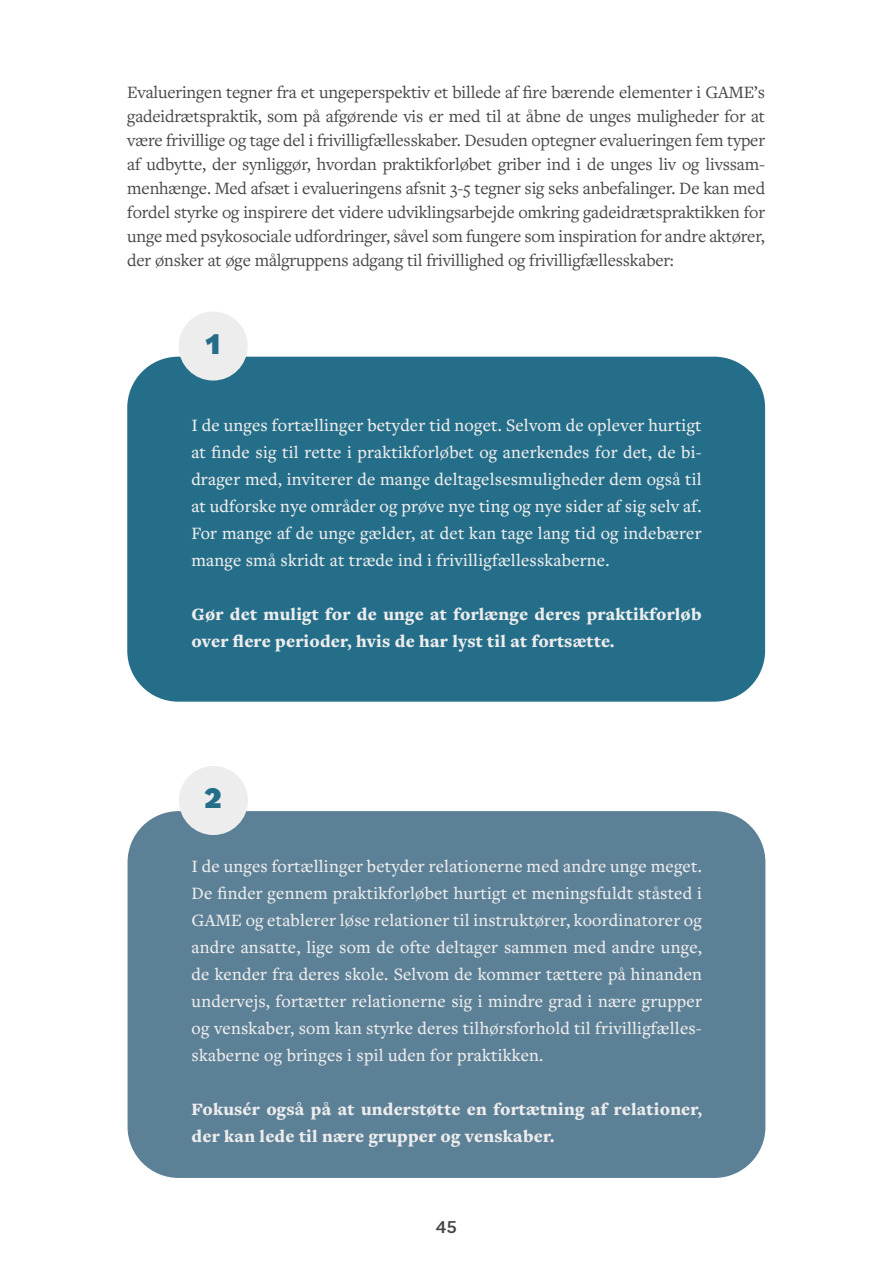
<style>
.page{position:relative;width:893px;height:1263px;background:#fff}
.page>*{position:absolute;margin:0;border:0;box-sizing:border-box;transform-origin:0 0}
.t1{font:900 30px "Bilo";color:#256e89}
.t2{font:500 18px/27px "Freight Text Pro";letter-spacing:.01em;color:#ededed;text-align:justify}
.t3{font:18px/24px "Freight Text Pro";letter-spacing:-.01em;color:#474647;text-align:justify}
.t4{font:900 18px/27px "Freight Text Pro";letter-spacing:.01em;color:#ededed}
.t5{font:500 18px "Bilo";color:#474647}
</style>
<div class="page">
<div style="left:127px;top:357px;width:638px;height:345px;background:#256e89;border-radius:51px"></div>
<div style="left:128px;top:811px;width:637px;height:367px;background:#5c8096;border-radius:51px"></div>
<div style="left:179px;top:311px;width:69px;height:70px;background:#ededed;border-radius:50%"></div>
<div style="left:179px;top:766px;width:69px;height:69px;background:#ededed;border-radius:50%"></div>
<p class="t3" style="left:127px;top:79px;width:639px">Evalueringen tegner fra et ungeperspektiv et billede af fire bærende elementer i GAME’s gadeidrætspraktik, som på afgørende vis er med til at åbne de unges muligheder for at være frivillige og tage del i frivilligfællesskaber. Desuden optegner evalueringen fem typer af udbytte, der synliggør, hvordan praktikforløbet griber ind i de unges liv og livssam&shy;menhænge. Med afsæt i evalueringens afsnit 3-5 tegner sig seks anbefalinger. De kan med fordel styrke og inspirere det videre udviklingsarbejde omkring gadeidrætspraktikken for unge med psykosociale udfordringer, såvel som fungere som inspiration for andre aktører, der ønsker at øge målgruppens adgang til frivillighed og frivilligfællesskaber:</p>
<h1 class="t1" style="left:206px;top:323px;width:16px">1</h1>
<p class="t2" style="left:191px;top:411px;width:512px">I de unges fortællinger betyder tid noget. Selvom de oplever hurtigt at finde sig til rette i praktikforløbet og anerkendes for det, de bi&shy;drager med, inviterer de mange deltagelsesmuligheder dem også til at udforske nye områder og prøve nye ting og nye sider af sig selv af.<br>For mange af de unge gælder, at det kan tage lang tid og indebærer mange små skridt at træde ind i frivilligfællesskaberne.</p>
<p class="t4" style="left:191px;top:600px;width:512px">Gør det muligt for de unge at forlænge deres praktikforløb over flere perioder, hvis de har lyst til at fortsætte.</p>
<h1 class="t1" style="left:205px;top:777px;width:19px">2</h1>
<p class="t2" style="left:192px;top:851px;width:512px">I de unges fortællinger betyder relationerne med andre unge meget.<br>De finder gennem praktikforløbet hurtigt et meningsfuldt ståsted i GAME og etablerer løse relationer til instruktører, koordinatorer og andre ansatte, lige som de ofte deltager sammen med andre unge, de kender fra deres skole. Selvom de kommer tættere på hinanden undervejs, fortætter relationerne sig i mindre grad i nære grupper og venskaber, som kan styrke deres tilhørsforhold til frivilligfælles&shy;skaberne og bringes i spil uden for praktikken.</p>
<p class="t4" style="left:192px;top:1095px;width:512px">Fokusér også på at understøtte en fortætning af relationer, der kan lede til nære grupper og venskaber.</p>
<p class="t5" style="left:436px;top:1214px;width:23px">45</p>
</div>
